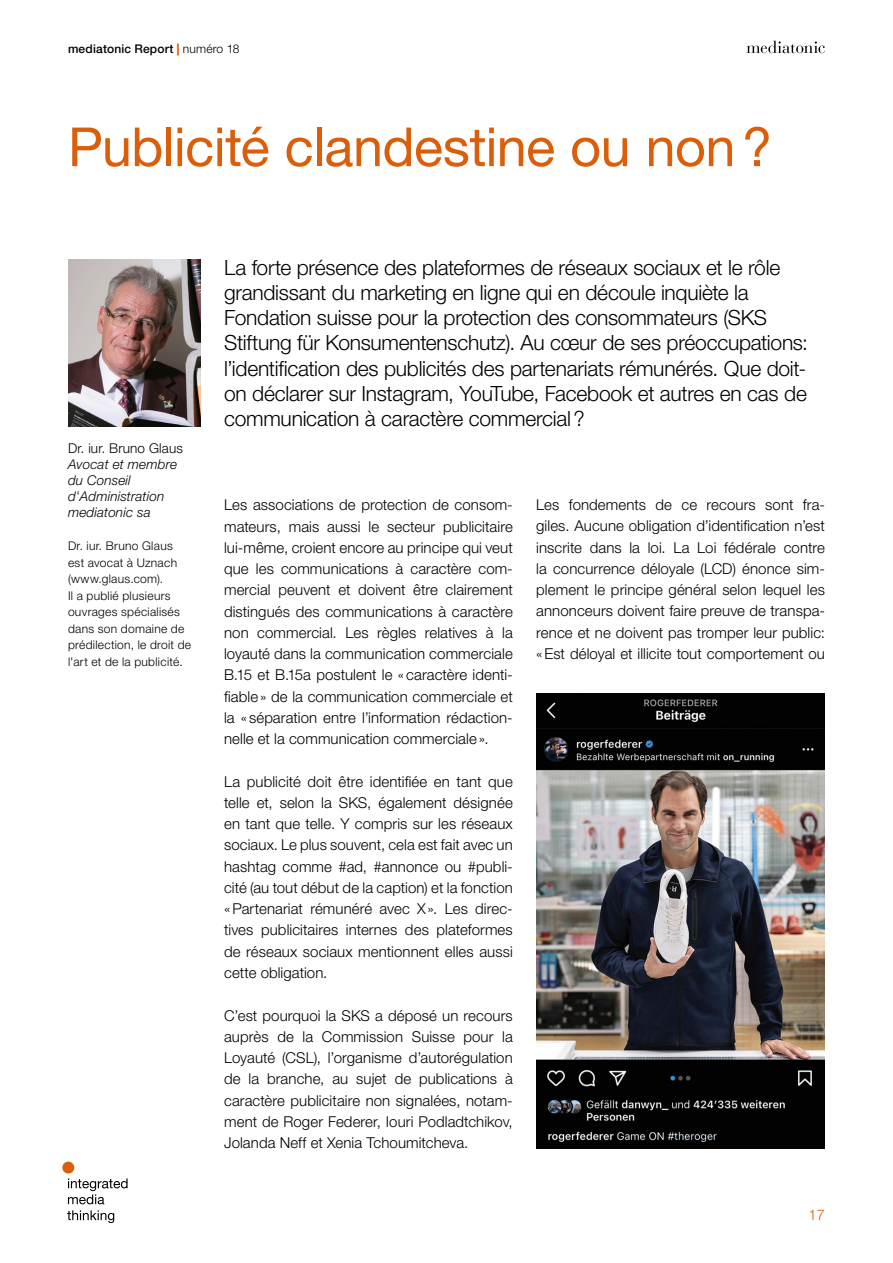
<style>
.page{position:relative;width:893px;height:1263px;background:#fff}
.page>*{position:absolute;margin:0;border:0;box-sizing:border-box;transform-origin:0 0}
.t1{font:54px "Helvetica Neue LT Std";letter-spacing:-.01em;color:#db5e0b}
.t2{font:300 21px/25.2px "Helvetica Neue LT Std";letter-spacing:-.01em;color:#000}
.t3{font:300 15px/21.3px "Helvetica Neue LT Std";letter-spacing:.005em;color:#000;text-align:justify}
.t4{font:300 14.7px "Helvetica Neue LT Std";color:#db5e0b}
.t5{font:italic 300 13.5px/16.2px "Helvetica Neue LT Std";letter-spacing:.01em;color:#000}
.t6{font:300 13.5px "Helvetica Neue LT Std";letter-spacing:.01em;color:#000}
.t7{font:300 12px/16.5px "Helvetica Neue LT Std";letter-spacing:.025em;color:#000}
.t8{font:500 12px "Helvetica Neue LT Std";letter-spacing:.015em;color:#000}
.s1{font-weight:800;color:#db5e0b}
.s2{font-weight:300}
</style>
<div class="page">
<div style="left:62px;top:1161px;width:12px;height:12px;background:#db5e0b;border-radius:50%"></div>
<svg style="left:67px;top:1210px;width:47px;height:13px"></svg>
<svg style="left:68px;top:1178px;width:60px;height:26px"></svg>
<svg style="left:746px;top:40px;width:79px;height:13px"></svg>
<img style="left:68px;top:260px;width:133px;height:166px">
<img style="left:536px;top:693px;width:289px;height:455px">
<p class="t8" style="left:68px;top:42px;width:173px">mediatonic Report <span class="s1">|</span> <span class="s2">numéro 18</span></p>
<h1 class="t1" style="left:68px;top:115px;width:706px">Publicité clandestine ou non?</h1>
<p class="t6" style="left:68px;top:440px;width:116px">Dr. iur. Bruno Glaus</p>
<p class="t5" style="left:68px;top:456px;width:111px">Avocat et membre du Conseil d'Administration mediatonic sa</p>
<p class="t7" style="left:68px;top:537px;width:125px">Dr. iur. Bruno Glaus est avocat à Uznach (www.glaus.com).<br>Il a publié plusieurs ouvrages spécialisés dans son domaine de prédilection, le droit de l'art et de la publicité.</p>
<p class="t2" style="left:224px;top:254px;width:585px">La forte présence des plateformes de réseaux sociaux et le rôle grandissant du marketing en ligne qui en découle inquiète la Fondation suisse pour la protection des consommateurs (SKS Stiftung für Konsumentenschutz). Au cœur de ses préoccupations: l’identification des publicités des partenariats rémunérés. Que doit&shy;on déclarer sur Instagram, YouTube, Facebook et autres en cas de communication à caractère commercial?</p>
<p class="t3" style="left:224px;top:494px;width:290px">Les associations de protection de consom&shy;mateurs, mais aussi le secteur publicitaire lui-même, croient encore au principe qui veut que les communications à caractère com&shy;mercial peuvent et doivent être clairement distingués des communications à caractère non commercial. Les règles relatives à la loyauté dans la communication commerciale B.15 et B.15a postulent le «caractère identi&shy;fiable » de la communication commerciale et la « séparation entre l’information rédaction&shy;nelle et la communication commerciale».</p>
<p class="t3" style="left:224px;top:770px;width:290px">La publicité doit être identifiée en tant que telle et, selon la SKS, également désignée en tant que telle. Y compris sur les réseaux sociaux. Le plus souvent, cela est fait avec un hashtag comme #ad, #annonce ou #publi&shy;cité (au tout début de la caption) et la fonction «Partenariat rémunéré avec X». Les direc&shy;tives publicitaires internes des plateformes de réseaux sociaux mentionnent elles aussi cette obligation.</p>
<p class="t3" style="left:224px;top:1004px;width:290px">C’est pourquoi la SKS a déposé un recours auprès de la Commission Suisse pour la Loyauté (CSL), l’organisme d’autorégulation de la branche, au sujet de publications à caractère publicitaire non signalées, notam&shy;ment de Roger Federer, Iouri Podladtchikov, Jolanda Neff et Xenia Tchoumitcheva.</p>
<p class="t3" style="left:536px;top:494px;width:290px">Les fondements de ce recours sont fra&shy;giles. Aucune obligation d’identification n’est inscrite dans la loi. La Loi fédérale contre la concurrence déloyale (LCD) énonce sim&shy;plement le principe général selon lequel les annonceurs doivent faire preuve de transpa&shy;rence et ne doivent pas tromper leur public: «Est déloyal et illicite tout comportement ou</p>
<p class="t4" style="left:809px;top:1206px;width:18px">17</p>
</div>
